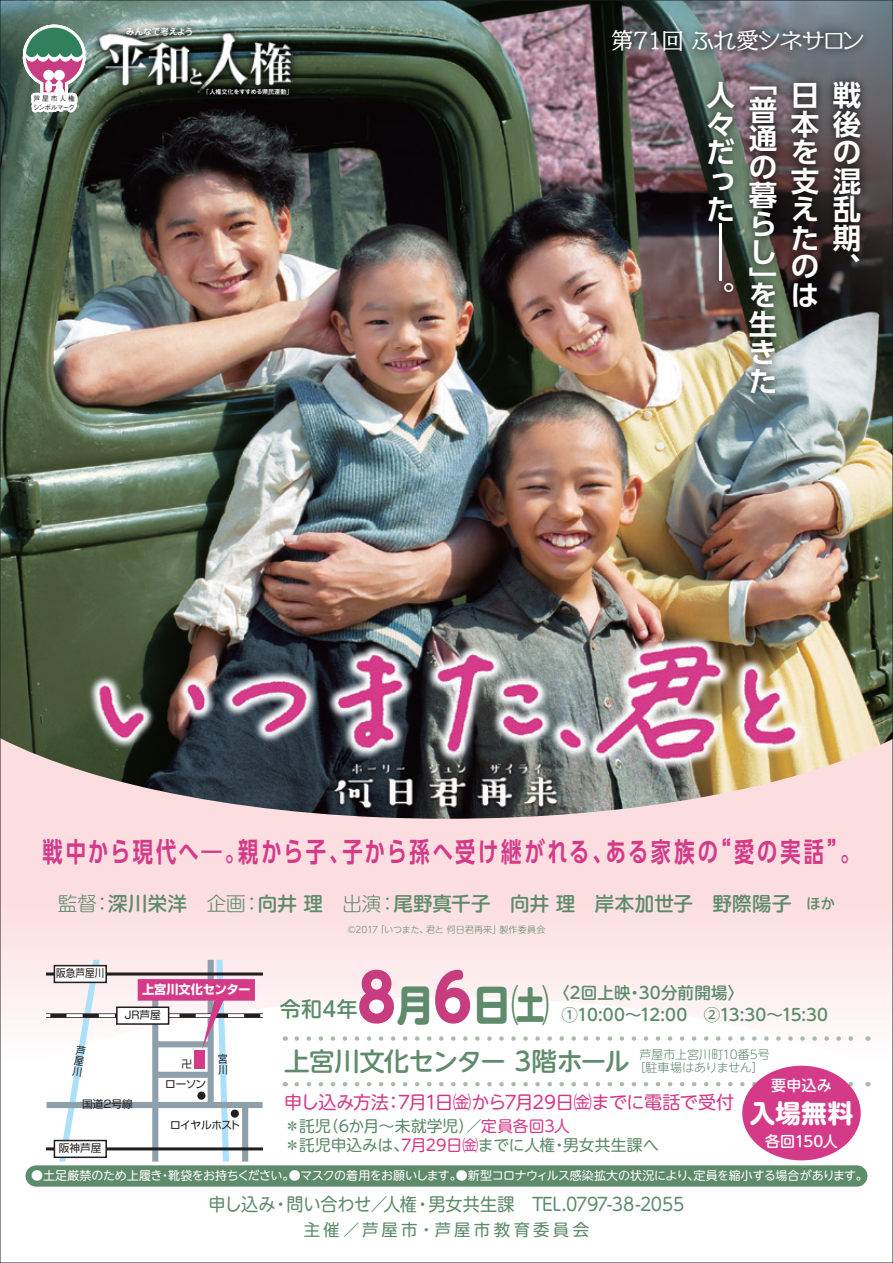
<style>
.page{position:relative;width:893px;height:1263px;background:#fff}
.page>*{position:absolute;margin:0;border:0;box-sizing:border-box;transform-origin:0 0}
.t1{font:700 64.5px "UD Shin M Go Pro";color:#c73d80;scale:.91 1}
.t2{font:700 42px "UD Shin M Go Pro";color:#5e8b6a;scale:.91 1}
.t3{font:700 28.5px/28.5px "UD Shin Go Pro De";color:#fff;text-align:justify}
.t4{font:700 28.5px "UD Shin Go Pro De";color:#fff;scale:2 1}
.t5{font:700 27px "UD Shin Go Pro De";letter-spacing:.12em;color:#d53a89;scale:.75 1}
.t6{font:700 27px "UD Shin Go Pro De";letter-spacing:.14em;color:#d53a89;scale:.75 1}
.t7{font:500 25.5px "UD Shin M Go Pro";letter-spacing:-.035em;color:#5e8b6a}
.t8{font:700 25.5px "UD Shin M Go Pro";color:#fff}
.t9{font:22.5px "VDL AD Min Regular";color:#fff}
.t10{font:500 21px "UD Shin M Go Pro";color:#5e8b6a}
.t11{font:500 19.5px "UD Shin M Go Pro";letter-spacing:.02em;color:#5e8b6a}
.t12{font:300 19.5px "UD Shin M Go Pro";color:#5e8b6a}
.t13{font:18px "UD Shin M Go Pro";letter-spacing:-.01em;color:#5e8b6a;scale:.95 1}
.t14{font:18px "UD Shin M Go Pro";letter-spacing:-.025em;color:#d53a89}
.t15{font:500 16.5px "UD Shin M Go Pro";letter-spacing:.01em;color:#5e8b6a}
.t16{font:16.5px "UD Shin M Go Pro";letter-spacing:.19em;color:#5e8b6a}
.t17{font:15.75px "UD Shin M Go Pro";letter-spacing:-.005em;color:#5e8b6a}
.t18{font:500 15px "UD Shin M Go Pro";letter-spacing:.005em;color:#fff}
.t19{font:500 14.7px "UD Shin M Go Pro";color:#5e8b6a}
.t20{font:700 12.15px "Shin Go Pro";color:#fff}
.t21{font:12px "UD Shin M Go Pro";letter-spacing:-.025em;color:#fff}
.t22{font:300 12px/13.5px "UD Shin M Go Pro";color:#5e8b6a;text-align:center}
.t23{font:12px "UD Shin M Go Pro";letter-spacing:.005em;color:#fff}
.t24{font:10.65px "Shin Go Pro";color:#231f20}
.t25{font:10.65px "Shin Go Pro";letter-spacing:-.045em;color:#231f20}
.t26{font:10.65px "Shin Go Pro";color:#231f20;scale:.9 1}
.t27{font:300 9px "UD Shin M Go Pro";letter-spacing:.005em;color:#5e8b6a}
.t28{font:500 9px "Jun 34 Pro";letter-spacing:-.045em;color:#fff}
.t29{font:500 6.9px/8.2px "Gothic BBB Pro";letter-spacing:-.105em;color:#231f20}
.t30{font:500 6.15px "Jun 34 Pro";letter-spacing:-.02em;color:#fff}
.s1{font-weight:300}
.s2{font-size:42px;color:#5e8b6a}
.s3{color:#d53a89}
</style>
<div class="page">
<svg style="left:2px;top:819px;width:889px;height:259px"></svg>
<svg style="left:297px;top:1082px;width:556px;height:4px"></svg>
<svg style="left:297px;top:1036px;width:564px;height:5px"></svg>
<img style="left:2px;top:2px;width:889px;height:817px">
<div style="left:742px;top:1066px;width:119px;height:94px;background:#d53a89;border-radius:50%"></div>
<img style="left:597px;top:17px;width:281px;height:51px">
<svg style="left:18px;top:2px;width:73px;height:144px"></svg>
<img style="left:87px;top:14px;width:218px;height:94px">
<img style="left:97px;top:33px;width:195px;height:61px">
<div style="left:26px;top:1165px;width:841px;height:21px;background:#5e8b6a;border-radius:11px"></div>
<img style="left:693px;top:68px;width:182px;height:340px">
<svg style="left:47px;top:960px;width:216px;height:201px"></svg>
<p class="t29" style="left:33px;top:94px;width:44px">芦屋市人権シンボルマーク</p>
<p class="t28" style="left:126px;top:24px;width:69px">みんなで考えよう</p>
<p class="t30" style="left:203px;top:86px;width:91px">「人権文化をすすめる県民運動「</p>
<h3 class="t9" style="left:611px;top:25px;width:255px">第71回ふれ愛シネサロン</h3>
<h3 class="t3" style="left:707px;top:81px;width:30px">人々だった</h3>
<h3 class="t4" style="left:744px;top:224px;width:30px;rotate:90deg">―</h3>
<h3 class="t3" style="left:707px;top:280px;width:28px">。</h3>
<h3 class="t3" style="left:749px;top:66px;width:29px">「</h3>
<h3 class="t3" style="left:791px;top:81px;width:30px">日本を支えたのは</h3>
<h3 class="t3" style="left:749px;top:95px;width:30px">普通の暮らし</h3>
<h3 class="t3" style="left:749px;top:266px;width:29px">」</h3>
<h3 class="t3" style="left:749px;top:280px;width:29px">を生きた</h3>
<h3 class="t3" style="left:833px;top:81px;width:30px">戦後の混乱期</h3>
<h3 class="t3" style="left:833px;top:252px;width:28px">、</h3>
<h3 class="t5" style="left:342px;top:829px;width:362px">子から孫へ受け継がれる、</h3>
<h3 class="t6" style="left:606px;top:829px;width:341px">ある家族 “の 愛の実話 。“</h3>
<h3 class="t5" style="left:43px;top:829px;width:272px">戦中から現代へ―。</h3>
<h3 class="t5" style="left:238px;top:829px;width:150px">親から子、</h3>
<h3 class="t11" style="left:258px;top:888px;width:125px">向井理　<span class="s1">出演</span></h3>
<h3 class="t11" style="left:393px;top:888px;width:400px">尾野真千子　向井理　岸本加世子　野際陽子</h3>
<h3 class="t11" style="left:108px;top:888px;width:139px">深川栄洋　<span class="s1">企画</span></h3>
<h3 class="t12" style="left:58px;top:888px;width:41px">監督</h3>
<p class="t19" style="left:791px;top:892px;width:45px">　ほか</p>
<h3 class="t12" style="left:93px;top:888px;width:21px">：</h3>
<h3 class="t12" style="left:242px;top:888px;width:21px">：</h3>
<h3 class="t12" style="left:378px;top:888px;width:21px">：</h3>
<p class="t27" style="left:376px;top:922px;width:54px">「いつまた、</p>
<p class="t27" style="left:499px;top:922px;width:48px">製作委員会</p>
<p class="t27" style="left:426px;top:922px;width:77px">君と何日君再来」</p>
<p class="t27" style="left:347px;top:922px;width:32px">©2017</p>
<p class="t26" style="left:56px;top:965px;width:55px">阪急芦屋川</p>
<p class="t20" style="left:142px;top:980px;width:110px">上宮川文化センター</p>
<p class="t24" style="left:125px;top:1006px;width:38px">JR芦屋</p>
<p class="t24" style="left:181px;top:1055px;width:12px">卍</p>
<h1 class="t1" style="left:357px;top:945px;width:128px">8 6<span class="s2">月</span></h1>
<h3 class="t15" style="left:553px;top:979px;width:79px">〈2回上映</h3>
<h3 class="t15" style="left:639px;top:979px;width:107px">30分前開場〈</h3>
<h2 class="t2" style="left:473px;top:971px;width:86px">日㈯</h2>
<h3 class="t15" style="left:626px;top:979px;width:18px">・</h3>
<h3 class="t10" style="left:280px;top:992px;width:79px">令和4年</h3>
<h3 class="t7" style="left:284px;top:1040px;width:347px">上宮川文化センター 3階ホール</h3>
<h3 class="t15" style="left:562px;top:1001px;width:127px">110:00~12:00</h3>
<h3 class="t15" style="left:704px;top:1001px;width:126px">213:30~15:30</h3>
<p class="t22" style="left:633px;top:1047px;width:138px">芦屋市上宮川町10番5号［駐車場はありません[</p>
<p class="t24" style="left:82px;top:1096px;width:52px">国道2号線</p>
<p class="t24" style="left:59px;top:1139px;width:44px">阪神芦屋</p>
<p class="t24" style="left:165px;top:1075px;width:42px">ローソン</p>
<p class="t25" style="left:170px;top:1116px;width:71px">ロイヤルホスト</p>
<h3 class="t14" style="left:385px;top:1088px;width:351px">：7月1日㈮から7月29日㈮までに電話で受付</h3>
<h3 class="t14" style="left:284px;top:1088px;width:106px">申し込み方法</h3>
<h3 class="t17" style="left:323px;top:1113px;width:248px">（6か月～未就学児／）<span class="s3">定員各回3人</span></h3>
<h3 class="t17" style="left:285px;top:1113px;width:48px">＊託児</h3>
<h3 class="t17" style="left:285px;top:1133px;width:272px">＊託児申込みは <span class="s3">7</span>、<span class="s3">月29日㈮</span>までに人権</h3>
<h3 class="t17" style="left:563px;top:1133px;width:97px">男女共生課へ</h3>
<h3 class="t17" style="left:551px;top:1133px;width:17px">・</h3>
<p class="t18" style="left:771px;top:1073px;width:62px">要申込み</p>
<h3 class="t8" style="left:750px;top:1092px;width:105px">入場無料</h3>
<p class="t18" style="left:765px;top:1129px;width:74px">各回150人</p>
<p class="t21" style="left:168px;top:1166px;width:701px">靴袋をお持ちください。●マスクの着用をお願いします。●新型コロナウィルス感染拡大の状況により定員を縮小する場合があります。</p>
<p class="t23" style="left:31px;top:1166px;width:133px">●土足厳禁のため上履き</p>
<p class="t21" style="left:159px;top:1166px;width:13px">・</p>
<p class="t21" style="left:687px;top:1166px;width:13px">、</p>
<h3 class="t13" style="left:272px;top:1189px;width:123px">・問い合わせ／</h3>
<h3 class="t13" style="left:383px;top:1189px;width:52px">人権・</h3>
<h3 class="t13" style="left:428px;top:1189px;width:271px">男女共生課　TEL.0797-38-2055</h3>
<h3 class="t13" style="left:209px;top:1189px;width:72px">申し込み</h3>
<h3 class="t16" style="left:304px;top:1216px;width:287px">主催／芦屋市・芦屋市教育委員会</h3>
</div>
